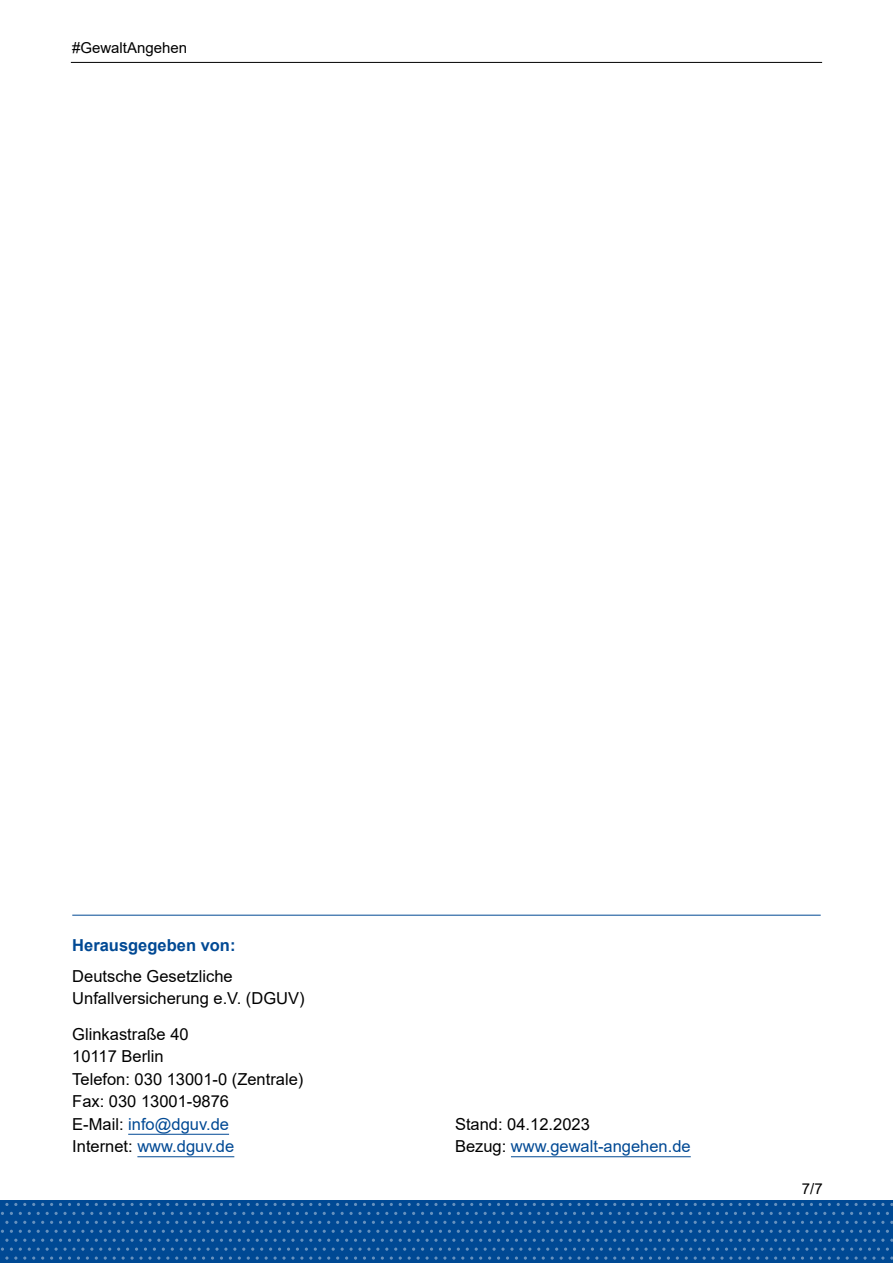
<style>
.page{position:relative;width:893px;height:1263px;background:#fff}
.page>*{position:absolute;margin:0;border:0;box-sizing:border-box;transform-origin:0 0}
.Inhalt_FT_Abstand_nach{font:16.5px/22.5px "Arial";color:#000}
.Inhalt_FT_Abstand_nach-2{font:16.5px "Arial";color:#004994}
.Überschriften_Zwischenüberschrift{font:700 16.5px "Arial";color:#004994}
.t1{font:15px "Arial";color:#000}
.s1{color:#000}
.s2{color:#004994}
</style>
<div class="page">
<div style="left:0;top:1200px;width:893px;height:63px;background:#004994"></div>
<svg style="left:627px;top:1212px;width:38px;height:3px"></svg>
<svg style="left:484px;top:1212px;width:38px;height:3px"></svg>
<svg style="left:341px;top:1212px;width:38px;height:3px"></svg>
<svg style="left:198px;top:1212px;width:38px;height:3px"></svg>
<svg style="left:46px;top:1212px;width:47px;height:3px"></svg>
<svg style="left:551px;top:1203px;width:47px;height:3px"></svg>
<svg style="left:408px;top:1203px;width:38px;height:3px"></svg>
<svg style="left:265px;top:1203px;width:38px;height:3px"></svg>
<svg style="left:122px;top:1203px;width:38px;height:3px"></svg>
<svg style="left:5px;top:1203px;width:12px;height:3px"></svg>
<svg style="left:551px;top:1221px;width:47px;height:3px"></svg>
<svg style="left:408px;top:1221px;width:38px;height:3px"></svg>
<svg style="left:265px;top:1221px;width:38px;height:3px"></svg>
<svg style="left:122px;top:1221px;width:38px;height:3px"></svg>
<svg style="left:5px;top:1221px;width:12px;height:3px"></svg>
<svg style="left:479px;top:1230px;width:245px;height:30px"></svg>
<svg style="left:238px;top:1230px;width:240px;height:30px"></svg>
<svg style="left:1px;top:1230px;width:235px;height:30px"></svg>
<svg style="left:770px;top:1212px;width:38px;height:3px"></svg>
<svg style="left:846px;top:1203px;width:38px;height:3px"></svg>
<svg style="left:703px;top:1203px;width:38px;height:3px"></svg>
<svg style="left:846px;top:1221px;width:38px;height:3px"></svg>
<svg style="left:703px;top:1221px;width:38px;height:3px"></svg>
<svg style="left:725px;top:1230px;width:168px;height:30px"></svg>
<hr style="left:71px;top:62px;width:751px;height:1px;background:#000">
<hr style="left:128px;top:1134px;width:101px;height:1px;background:#004994">
<hr style="left:137px;top:1156px;width:97px;height:1px;background:#004994">
<hr style="left:72px;top:915px;width:749px;height:1px;background:#004994">
<hr style="left:511px;top:1156px;width:180px;height:1px;background:#004994">
<p class="t1" style="left:72px;top:37px;width:117px">#GewaltAngehen</p>
<h1 class="Überschriften_Zwischenüberschrift" style="left:72px;top:933px;width:165px">Herausgegeben von:</h1>
<p class="Inhalt_FT_Abstand_nach" style="left:72px;top:965px;width:234px">Deutsche Gesetzliche<br>Unfallversicherung e.V. (DGUV)</p>
<p class="Inhalt_FT_Abstand_nach" style="left:72px;top:1022px;width:118px">Glinkastraße 40</p>
<p class="Inhalt_FT_Abstand_nach" style="left:72px;top:1045px;width:93px">10117 Berlin</p>
<p class="Inhalt_FT_Abstand_nach" style="left:72px;top:1067px;width:233px">Telefon: 030 13001-0 (Zentrale)</p>
<p class="Inhalt_FT_Abstand_nach" style="left:72px;top:1090px;width:158px">Fax: 030 13001-9876</p>
<p class="Inhalt_FT_Abstand_nach-2" style="left:72px;top:1112px;width:158px"><span class="s1">E-Mail:</span> info@dguv.de</p>
<p class="Inhalt_FT_Abstand_nach-2" style="left:72px;top:1135px;width:164px"><span class="s1">Internet:</span> www.dguv.de</p>
<p class="Inhalt_FT_Abstand_nach" style="left:455px;top:1112px;width:237px">Stand: 04.12.2023<br>Bezug: <span class="s2">www.gewalt-angehen.de</span></p>
<p class="t1" style="left:802px;top:1178px;width:22px">7/7</p>
</div>
